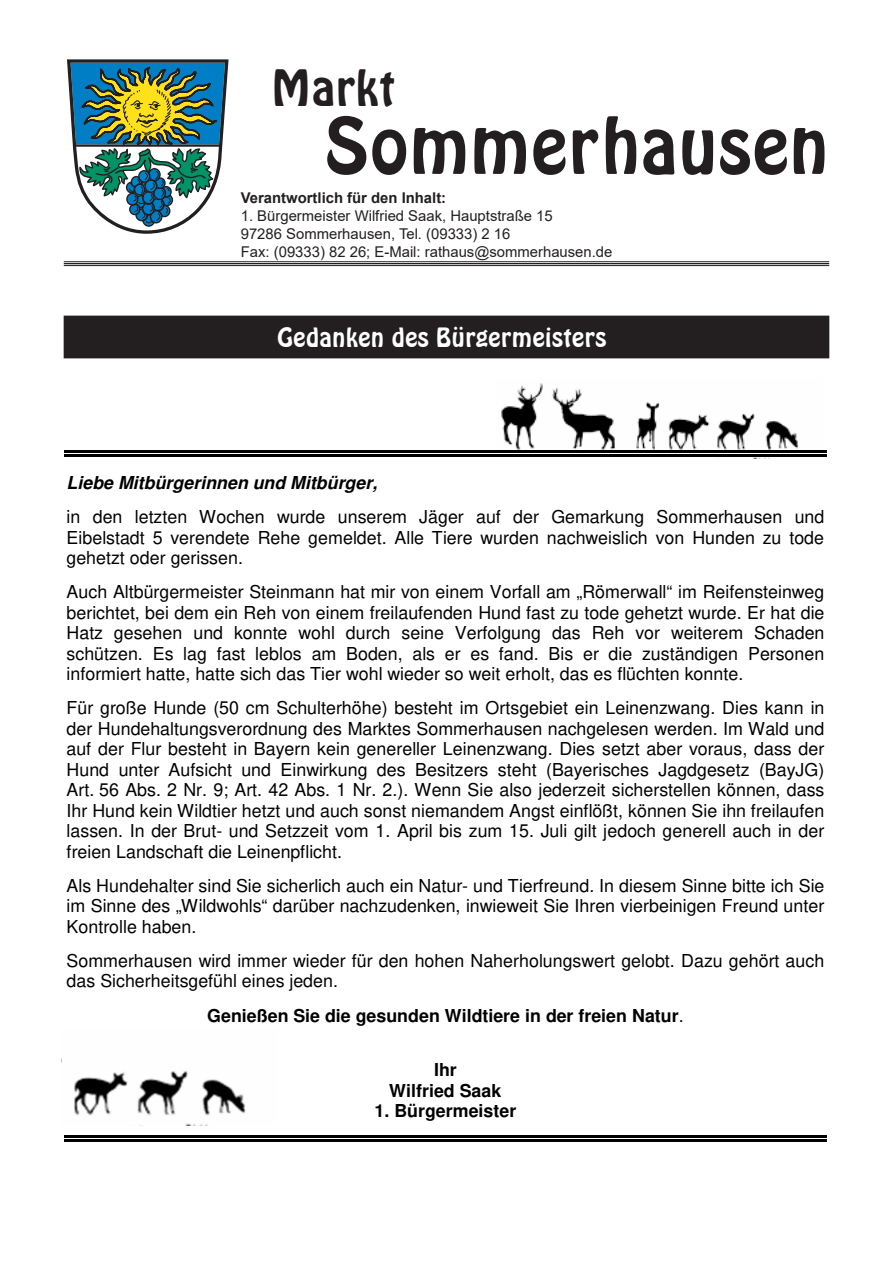
<style>
.page{position:relative;width:893px;height:1263px;background:#fff}
.page>*{position:absolute;margin:0;border:0;box-sizing:border-box;transform-origin:0 0}
.t1{font:75px "Hobo BT";color:#231f20}
.t2{font:48px "Hobo BT";color:#231f20}
.t3{font:25.5px "Hobo BT";color:#fff}
.t4{font:17.85px/20.5px "Helvetica";letter-spacing:.005em;color:#000;text-align:justify}
.t5{font:700 17.85px/20.5px "Helvetica";color:#000;text-align:center}
.t6{font:italic 700 17.85px "Helvetica";color:#000}
.t7{font:14.85px/17.9px "Arial";color:#231f20}
.t8{font:700 14.85px "Arial";color:#231f20}
.s1{font-weight:400}
</style>
<div class="page">
<hr style="left:64px;top:261px;width:765px;height:1px;background:#231f20">
<hr style="left:64px;top:263px;width:765px;height:1px;background:#231f20">
<hr style="left:64px;top:265px;width:765px;height:1px;background:#231f20">
<svg style="left:67px;top:59px;width:162px;height:175px"></svg>
<div style="left:64px;top:316px;width:765px;height:42px;background:#231f20"></div>
<img style="left:496px;top:383px;width:326px;height:75px">
<img style="left:61px;top:1058px;width:185px;height:67px">
<hr style="left:64px;top:450px;width:762px;height:3px;background:#000">
<hr style="left:64px;top:455px;width:762px;height:2px;background:#000">
<hr style="left:64px;top:1135px;width:762px;height:2px;background:#000">
<hr style="left:64px;top:1139px;width:762px;height:2px;background:#000">
<h2 class="t2" style="left:271px;top:59px;width:125px">Markt</h2>
<h1 class="t1" style="left:324px;top:100px;width:506px">Sommerhausen</h1>
<p class="t8" style="left:241px;top:188px;width:207px">Verantwortlich für den Inhalt:</p>
<p class="t7" style="left:241px;top:207px;width:373px">1. Bürgermeister Wilfried Saak, Hauptstraße 15<br>97286 Sommerhausen, Tel. (09333) 2 16<br>Fax: (09333) 82 26; E-Mail: rathaus@sommerhausen.de</p>
<h3 class="t3" style="left:277px;top:321px;width:331px">Gedanken des Bürgermeisters</h3>
<p class="t6" style="left:67px;top:476px;width:312px">Liebe Mitbürgerinnen und Mitbürger,</p>
<p class="t4" style="left:67px;top:508px;width:759px">in den letzten Wochen wurde unserem Jäger auf der Gemarkung Sommerhausen und Eibelstadt 5 verendete Rehe gemeldet. Alle Tiere wurden nachweislich von Hunden zu tode gehetzt oder gerissen.</p>
<p class="t4" style="left:67px;top:583px;width:759px">Auch Altbürgermeister Steinmann hat mir von einem Vorfall am „Römerwall“ im Reifensteinweg berichtet, bei dem ein Reh von einem freilaufenden Hund fast zu tode gehetzt wurde. Er hat die Hatz gesehen und konnte wohl durch seine Verfolgung das Reh vor weiterem Schaden schützen. Es lag fast leblos am Boden, als er es fand. Bis er die zuständigen Personen informiert hatte, hatte sich das Tier wohl wieder so weit erholt, das es flüchten konnte.</p>
<p class="t4" style="left:67px;top:699px;width:759px">Für große Hunde (50 cm Schulterhöhe) besteht im Ortsgebiet ein Leinenzwang. Dies kann in der Hundehaltungsverordnung des Marktes Sommerhausen nachgelesen werden. Im Wald und auf der Flur besteht in Bayern kein genereller Leinenzwang. Dies setzt aber voraus, dass der Hund unter Aufsicht und Einwirkung des Besitzers steht (Bayerisches Jagdgesetz (BayJG)<br>Art. 56 Abs. 2 Nr. 9; Art. 42 Abs. 1 Nr. 2.). Wenn Sie also jederzeit sicherstellen können, dass Ihr Hund kein Wildtier hetzt und auch sonst niemandem Angst einflößt, können Sie ihn freilaufen lassen. In der Brut- und Setzzeit vom 1. April bis zum 15. Juli gilt jedoch generell auch in der freien Landschaft die Leinenpflicht.</p>
<p class="t4" style="left:67px;top:877px;width:759px">Als Hundehalter sind Sie sicherlich auch ein Natur- und Tierfreund. In diesem Sinne bitte ich Sie im Sinne des „Wildwohls“ darüber nachzudenken, inwieweit Sie Ihren vierbeinigen Freund unter Kontrolle haben.</p>
<p class="t4" style="left:67px;top:952px;width:759px">Sommerhausen wird immer wieder für den hohen Naherholungswert gelobt. Dazu gehört auch das Sicherheitsgefühl eines jeden.</p>
<p class="t5" style="left:207px;top:1007px;width:478px">Genießen Sie die gesunden Wildtiere in der freien Natur<span class="s1">.</span></p>
<p class="t5" style="left:389px;top:1061px;width:114px">Ihr<br>Wilfried Saak</p>
<p class="t5" style="left:374px;top:1102px;width:143px">1. Bürgermeister</p>
</div>
